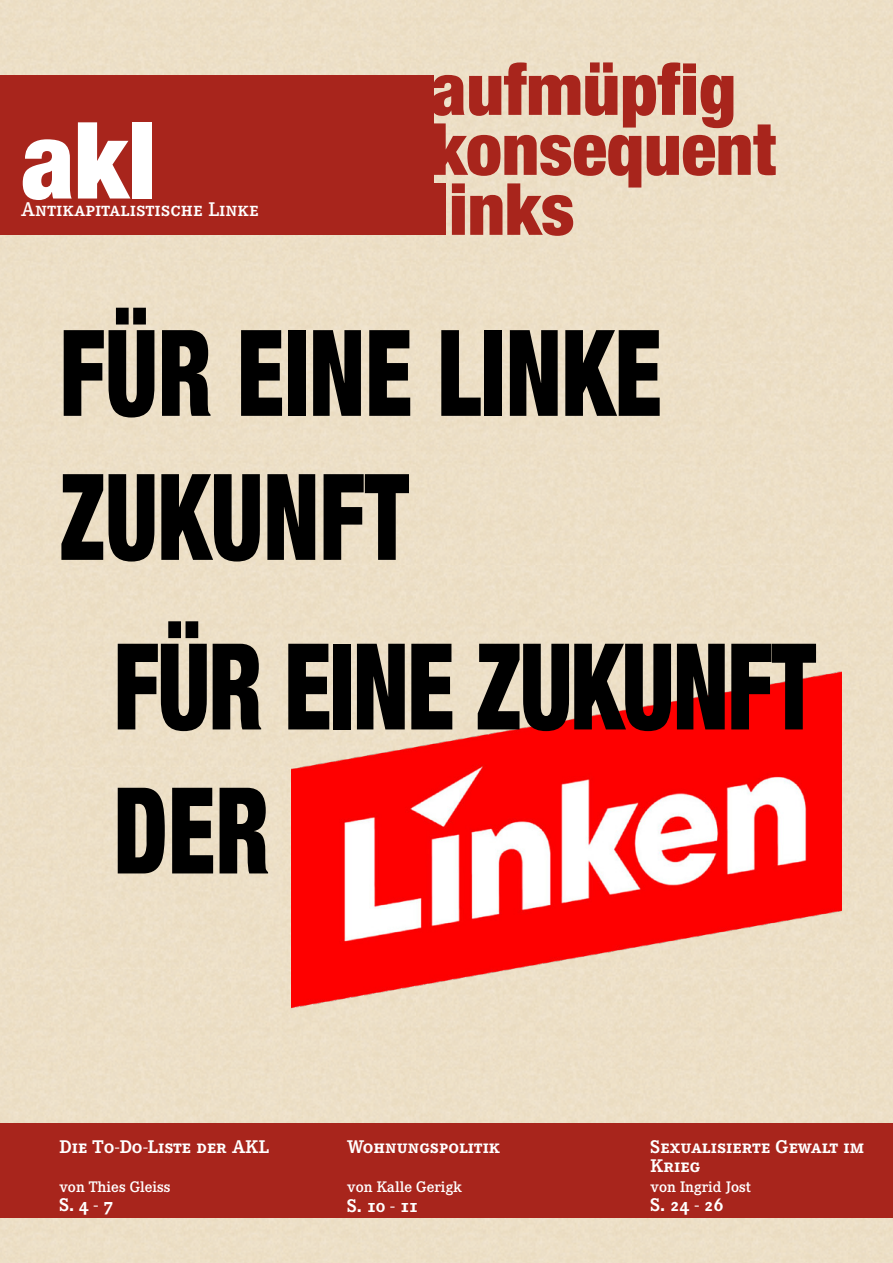
<style>
.page{position:relative;width:893px;height:1263px;background:#ecdfc7}
.page>*{position:absolute;margin:0;border:0;box-sizing:border-box;transform-origin:0 0}
.t1{font:900 condensed 120px/144px "Helvetica Neue LT";color:#000;scale:.79 1}
.t2{font:900 condensed 120px/144px "Helvetica Neue LT";letter-spacing:-.02em;color:#000;scale:.79 1}
.t3{font:900 condensed 106.65px "Helvetica Neue LT";color:#fff}
.t4{font:900 condensed 72px/60px "Helvetica Neue LT";color:#a8251c}
.t5{font:500 19.35px "Corporate E Expert BQ";color:#fff}
.t6{font:700 18px/19.5px "Corporate E Expert BQ";color:#fff}
.t7{font:500 15px "Corporate EBQ";color:#fff}
</style>
<div class="page">
<div style="left:0;top:1123px;width:893px;height:95px;background:#a8251c"></div>
<div style="left:0;top:76px;width:433px;height:159px;background:#a8251c"></div>
<img style="left:292px;top:671px;width:550px;height:338px">
<h2 class="t3" style="left:21px;top:95px;width:136px">akl</h2>
<p class="t5" style="left:21px;top:198px;width:239px">Antikapitalistische Linke</p>
<h3 class="t4" style="left:430px;top:58px;width:347px">aufmüpfig konsequent links</h3>
<h1 class="t1" style="left:60px;top:299px;width:764px">FÜR EINE LINKE<br>ZUKUNFT</h1>
<h1 class="t2" style="left:114px;top:613px;width:890px">FÜR EINE ZUKUNFT<br>DER</h1>
<p class="t6" style="left:60px;top:1137px;width:211px">Die To-Do-Liste der AKL</p>
<p class="t7" style="left:60px;top:1178px;width:112px">von Thies Gleiss</p>
<p class="t6" style="left:60px;top:1195px;width:55px">S. 4 - 7</p>
<p class="t6" style="left:347px;top:1137px;width:155px">Wohnungspolitik</p>
<p class="t7" style="left:347px;top:1178px;width:116px">von Kalle Gerigk</p>
<p class="t6" style="left:347px;top:1196px;width:73px">S. 10 - 11</p>
<p class="t6" style="left:651px;top:1137px;width:215px">Sexualisierte Gewalt im<br>Krieg</p>
<p class="t7" style="left:651px;top:1178px;width:102px">von Ingrid Jost</p>
<p class="t6" style="left:651px;top:1195px;width:74px">S. 24 - 26</p>
</div>
